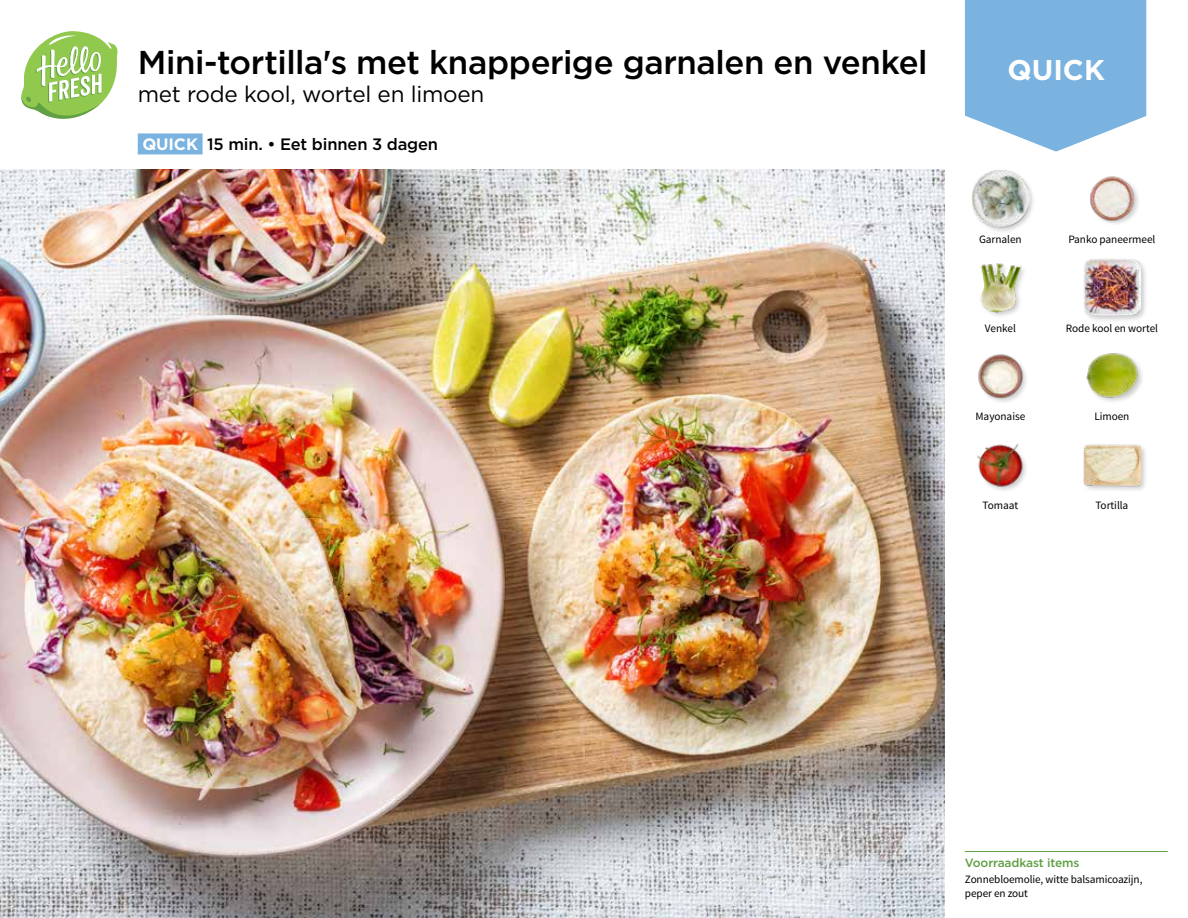
<style>
.page{position:relative;width:1188px;height:918px;background:#fff}
.page>*{position:absolute;margin:0;border:0;box-sizing:border-box;transform-origin:0 0}
.t1{font:500 33px "Gotham";letter-spacing:-.01em;color:#000}
.t2{font:700 28.5px "Gotham";color:#fff}
.t3{font:22.5px "Gotham";letter-spacing:-.01em;color:#000}
.t4{font:500 16.5px "Gotham";letter-spacing:-.01em;color:#000}
.t5{font:500 12px "Gotham";letter-spacing:-.01em;color:#609f43}
.t6{font:11.25px/14.4px "Source Sans Pro";letter-spacing:-.005em;color:#000}
.s1{font-weight:700;color:#fff}
</style>
<div class="page">
<hr style="left:965px;top:851px;width:203px;height:1px;background:#609f43">
<div style="left:138px;top:133px;width:65px;height:21px;background:#7ab2e0"></div>
<svg style="left:21px;top:31px;width:97px;height:88px"></svg>
<img style="left:0;top:170px;width:945px;height:748px">
<svg style="left:913px;top:0;width:234px;height:215px"></svg>
<img style="left:1083px;top:170px;width:58px;height:54px">
<div style="left:971px;top:169px;width:65px;height:65px;background:#000;opacity:.2"></div>
<img style="left:972px;top:170px;width:57px;height:57px">
<div style="left:1082px;top:257px;width:66px;height:66px;background:#000;opacity:.2"></div>
<img style="left:1083px;top:259px;width:58px;height:57px">
<img style="left:980px;top:263px;width:44px;height:53px">
<div style="left:1086px;top:352px;width:59px;height:52px;background:#000;opacity:.2"></div>
<img style="left:1086px;top:352px;width:55px;height:52px">
<img style="left:978px;top:354px;width:48px;height:48px">
<div style="left:1082px;top:443px;width:66px;height:50px;background:#000;opacity:.2"></div>
<img style="left:1083px;top:443px;width:58px;height:50px">
<img style="left:977px;top:443px;width:49px;height:48px">
<h1 class="t1" style="left:138px;top:41px;width:791px">Mini-tortilla's met knapperige garnalen en venkel</h1>
<h3 class="t3" style="left:138px;top:80px;width:348px">met rode kool, wortel en limoen</h3>
<h3 class="t4" style="left:142px;top:133px;width:297px"><span class="s1">QUICK</span> 15 min. • Eet binnen 3 dagen</h3>
<h2 class="t2" style="left:1008px;top:51px;width:99px">QUICK</h2>
<p class="t6" style="left:979px;top:232px;width:44px">Garnalen</p>
<p class="t6" style="left:1068px;top:232px;width:89px">Panko paneermeel</p>
<p class="t6" style="left:985px;top:321px;width:32px">Venkel</p>
<p class="t6" style="left:1066px;top:321px;width:94px">Rode kool en wortel</p>
<p class="t6" style="left:976px;top:410px;width:51px">Mayonaise</p>
<p class="t6" style="left:1094px;top:410px;width:37px">Limoen</p>
<p class="t6" style="left:983px;top:498px;width:37px">Tomaat</p>
<p class="t6" style="left:1095px;top:498px;width:34px">Tortilla</p>
<p class="t5" style="left:965px;top:854px;width:116px">Voorraadkast items</p>
<p class="t6" style="left:965px;top:872px;width:179px">Zonnebloemolie, witte balsamicoazijn, peper en zout</p>
</div>
